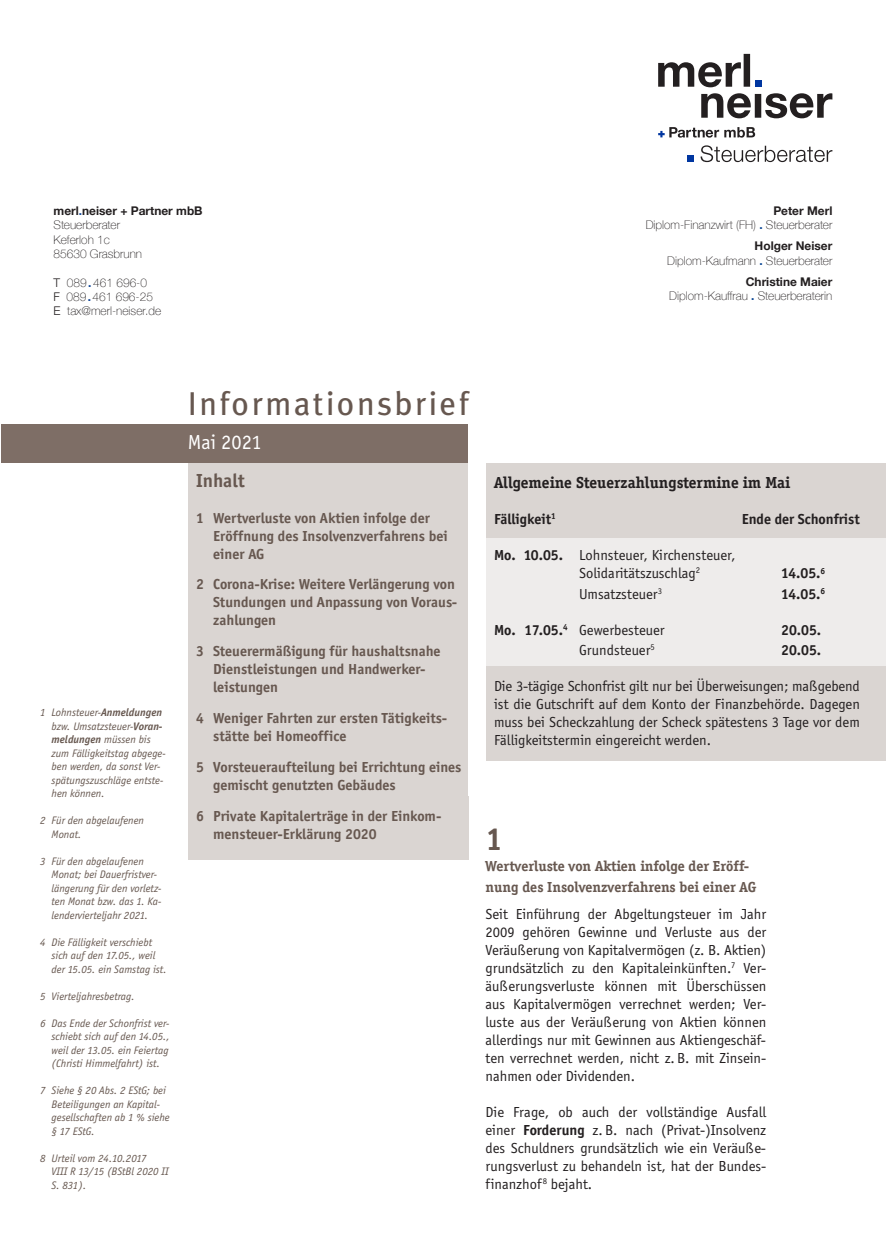
<style>
.page{position:relative;width:886px;height:1260px;background:#fff}
.page>*{position:absolute;margin:0;border:0;box-sizing:border-box;transform-origin:0 0}
.t1{font:33px "Meta Plus";letter-spacing:.075em;color:#675850}
.t2{font:700 33px "Officina Serif";color:#675850}
.t3{font:21px "Officina Sans";color:#fff}
.t4{font:700 19.5px "Officina Sans";color:#675850}
.t5{font:700 16.5px "Officina Serif";color:#231f20}
.t6{font:15px/18px "Officina Sans";color:#231f20;text-align:justify}
.t7{font:700 15px/18px "Officina Sans";color:#675850}
.t8{font:700 15px/21px "Officina Serif";color:#675850}
.t9{font:700 15px "Officina Sans";color:#231f20}
.t10{font:100 12px/14.4px "Helvetica Neue";color:#231f20;text-align:right}
.t11{font:italic 11.25px/13.5px "Officina Sans";color:#675850}
.s1{font-weight:700}
.s2{font-weight:700;color:#164999}
.s3{font-weight:300}
.s4{font-weight:700;color:#114b97}
</style>
<div class="page">
<svg style="left:658px;top:54px;width:92px;height:33px"></svg>
<svg style="left:701px;top:93px;width:131px;height:25px"></svg>
<div style="left:754px;top:80px;width:7px;height:7px;background:#0036a0"></div>
<svg style="left:700px;top:145px;width:132px;height:17px"></svg>
<div style="left:687px;top:155px;width:7px;height:7px;background:#0036a0"></div>
<svg style="left:658px;top:127px;width:97px;height:11px"></svg>
<div style="left:188px;top:463px;width:280px;height:396px;background:#dad5d2"></div>
<div style="left:1px;top:424px;width:467px;height:39px;background:#7e6e66"></div>
<div style="left:468px;top:463px;width:418px;height:297px;background:#dad5d2"></div>
<div style="left:485px;top:538px;width:401px;height:128px;background:#eeeceb"></div>
<div style="left:468px;top:422px;width:17px;height:374px;background:#fff"></div>
<p class="t10" style="left:54px;top:203px;width:151px;text-align:left"><span class="s1">merl</span><span class="s2">.</span><span class="s1">neiser + Partner mbB<br></span>Steuerberater<br>Keferloh 1c<br>85630 Grasbrunn</p>
<p class="t10" style="left:54px;top:275px;width:109px;text-align:left"><span class="s3">T</span> 089 <span class="s2">.</span> 461 696-0<br><span class="s3">F</span> 089 <span class="s2">.</span> 461 696-25<br><span class="s3">E</span> tax@merl-neiser.de</p>
<p class="t10" style="left:645px;top:203px;width:188px"><span class="s1">Peter Merl<br></span>Diplom-Finanzwirt (FH) <span class="s4">.</span> Steuerberater</p>
<p class="t10" style="left:667px;top:238px;width:167px"><span class="s1">Holger Neiser<br></span>Diplom-Kaufmann <span class="s4">.</span> Steuerberater</p>
<p class="t10" style="left:669px;top:273px;width:165px"><span class="s1">Christine Maier<br></span>Diplom-Kauffrau <span class="s4">.</span> Steuerberaterin</p>
<p class="t11" style="left:52px;top:706px;width:116px;text-indent:-12px">1 Lohnsteuer-<span class="s1">Anmeldungen </span>bzw. Umsatzsteuer-<span class="s1">Voran&shy;meldungen</span> müssen bis zum Fälligkeitstag abgege&shy;ben werden, da sonst Ver&shy;spätungszuschläge entste&shy;hen können.</p>
<p class="t11" style="left:52px;top:814px;width:94px;text-indent:-12px">2 Für den abgelaufenen<br>Monat.</p>
<p class="t11" style="left:52px;top:855px;width:111px;text-indent:-12px">3 Für den abgelaufenen<br>Monat; bei Dauerfristver&shy;längerung für den vorletz&shy;ten Monat bzw. das 1. Ka&shy;lendervierteljahr 2021.</p>
<p class="t11" style="left:52px;top:936px;width:117px;text-indent:-12px">4 Die Fälligkeit verschiebt sich auf den 17.05., weil der 15.05. ein Samstag ist.</p>
<p class="t11" style="left:40px;top:990px;width:96px">5 Vierteljahresbetrag.</p>
<p class="t11" style="left:52px;top:1017px;width:119px;text-align:justify;text-indent:-12px">6 Das Ende der Schonfrist ver&shy;schiebt sich auf den 14.05., weil der 13.05. ein Feiertag (Christi Himmelfahrt) ist.</p>
<p class="t11" style="left:52px;top:1084px;width:120px;text-indent:-12px">7 Siehe § 20 Abs. 2 EStG; bei<br>Beteiligungen an Kapital&shy;gesellschaften ab 1 % siehe § 17 EStG.</p>
<p class="t11" style="left:52px;top:1152px;width:119px;text-indent:-12px">8 Urteil vom 24.10.2017<br>VIII R 13/15 (BStBl 2020 II<br>S. 831).</p>
<h1 class="t1" style="left:188px;top:384px;width:282px">Informationsbrief</h1>
<h2 class="t3" style="left:188px;top:434px;width:75px">Mai 2021</h2>
<h3 class="t4" style="left:196px;top:472px;width:50px">Inhalt</h3>
<p class="t7" style="left:213px;top:510px;width:236px;text-indent:-17px">1 Wertverluste von Aktien infolge der<br>Eröffnung des Insolvenzverfahrens bei einer AG</p>
<p class="t7" style="left:213px;top:576px;width:245px;text-indent:-17px">2 Corona-Krise: Weitere Verlängerung von<br>Stundungen und Anpassung von Voraus&shy;zahlungen</p>
<p class="t7" style="left:213px;top:643px;width:229px;text-indent:-17px">3 Steuerermäßigung für haushaltsnahe<br>Dienstleistungen und Handwerker&shy;leistungen</p>
<p class="t7" style="left:213px;top:710px;width:235px;text-indent:-17px">4 Weniger Fahrten zur ersten Tätigkeits&shy;stätte bei Homeoffice</p>
<p class="t7" style="left:213px;top:759px;width:250px;text-indent:-17px">5 Vorsteueraufteilung bei Errichtung eines gemischt genutzten Gebäudes</p>
<p class="t7" style="left:213px;top:808px;width:230px;text-indent:-17px">6 Private Kapitalerträge in der Einkom&shy;mensteuer-Erklärung 2020</p>
<p class="t5" style="left:494px;top:476px;width:298px">Allgemeine Steuerzahlungstermine im Mai</p>
<p class="t9" style="left:494px;top:513px;width:63px">Fälligkeit<sup>1</sup></p>
<p class="t9" style="left:741px;top:513px;width:120px">Ende der Schonfrist</p>
<p class="t6" style="left:579px;top:547px;width:158px;text-indent:-85px"><span class="s1">Mo. 10.05.</span> Lohnsteuer, Kirchensteuer,<br>Solidaritätszuschlag<sup>2</sup></p>
<p class="t9" style="left:781px;top:567px;width:46px">14.05.<sup>6</sup></p>
<p class="t6" style="left:579px;top:586px;width:84px">Umsatzsteuer<sup>3</sup></p>
<p class="t9" style="left:781px;top:588px;width:46px">14.05.<sup>6</sup></p>
<p class="t6" style="left:494px;top:622px;width:172px"><span class="s1">Mo. 17.05.</span><sup>4</sup> Gewerbesteuer</p>
<p class="t9" style="left:781px;top:624px;width:41px">20.05.</p>
<p class="t6" style="left:579px;top:642px;width:77px">Grundsteuer<sup>5</sup></p>
<p class="t9" style="left:781px;top:644px;width:41px">20.05.</p>
<p class="t6" style="left:494px;top:678px;width:367px">Die 3-tägige Schonfrist gilt nur bei Überweisungen; maßgebend ist die Gutschrift auf dem Konto der Finanzbehörde. Dagegen muss bei Scheckzahlung der Scheck spätestens 3 Tage vor dem Fälligkeitstermin eingereicht werden.</p>
<h1 class="t2" style="left:485px;top:826px;width:19px">1</h1>
<p class="t8" style="left:485px;top:856px;width:272px">Wertverluste von Aktien infolge der Eröff&shy;nung des Insolvenzverfahrens bei einer AG</p>
<p class="t6" style="left:485px;top:906px;width:282px">Seit Einführung der Abgeltungsteuer im Jahr 2009 gehören Gewinne und Verluste aus der Veräußerung von Kapitalvermögen (z. B. Aktien) grundsätzlich zu den Kapitaleinkünften.<sup>7</sup> Ver&shy;äußerungsverluste können mit Überschüssen aus Kapitalvermögen verrechnet werden; Ver&shy;luste aus der Veräußerung von Aktien können allerdings nur mit Gewinnen aus Aktiengeschäf&shy;ten verrechnet werden, nicht z. B. mit Zinsein&shy;nahmen oder Dividenden.</p>
<p class="t6" style="left:485px;top:1104px;width:282px">Die Frage, ob auch der vollständige Ausfall einer <span class="s1">Forderung</span> z. B. nach (Privat-)Insolvenz des Schuldners grundsätzlich wie ein Veräuße&shy;rungsverlust zu behandeln ist, hat der Bundes&shy;finanzhof <sup>8</sup> bejaht.</p>
</div>
